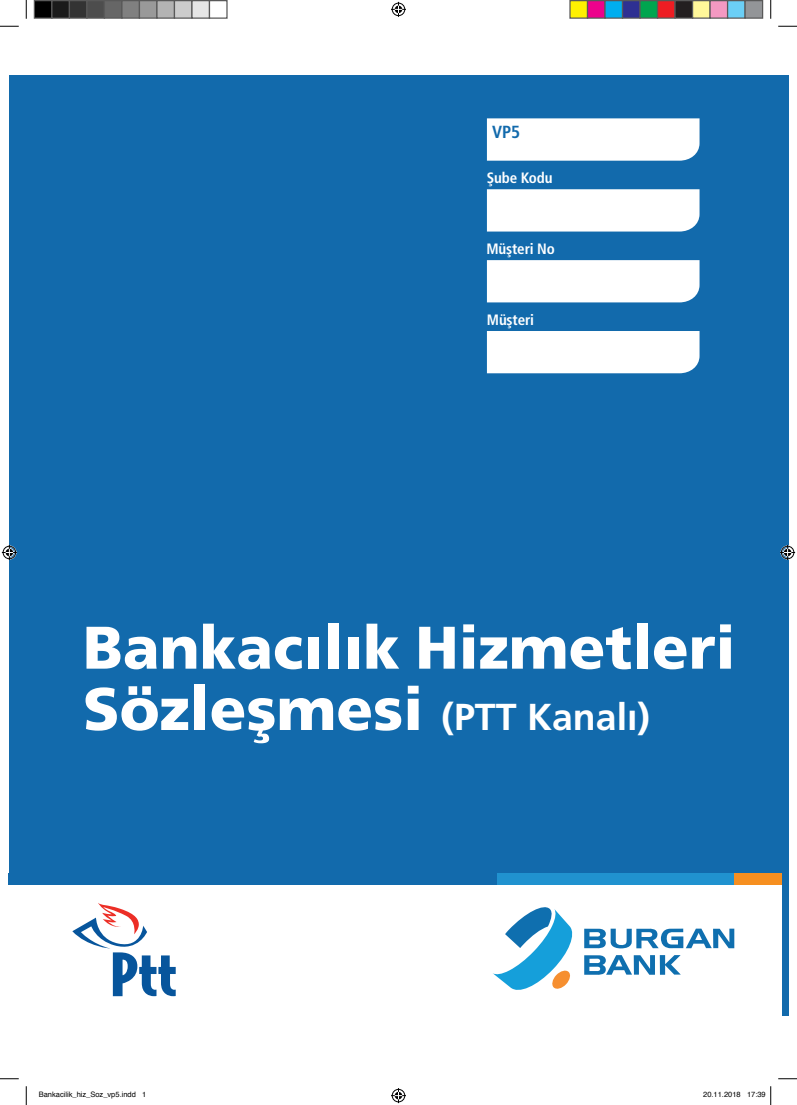
<style>
.page{position:relative;width:797px;height:1105px;background:#fff}
.page>*{position:absolute;margin:0;border:0;box-sizing:border-box;transform-origin:0 0}
.t1{font:900 60px "Frutiger LT Std";color:#fff}
.t2{font:700 37.5px "Frutiger LT Std";color:#fff}
.t3{font:700 condensed 17.5px "Frutiger LT Std";color:#126aac}
.t4{font:700 condensed 15px "Frutiger LT Std";letter-spacing:-.01em;color:#fff}
.t5{font:7.5px "Helvetica";color:#000}
.s1{font-weight:900;font-size:60px}
</style>
<div class="page">
<div style="left:9px;top:75px;width:779px;height:940px;background:#126aac"></div>
<div style="left:487px;top:118px;width:212px;height:43px;background:#fff"></div>
<div style="left:487px;top:189px;width:212px;height:43px;background:#fff"></div>
<div style="left:487px;top:260px;width:212px;height:42px;background:#fff"></div>
<div style="left:487px;top:331px;width:212px;height:42px;background:#fff"></div>
<div style="left:9px;top:884px;width:773px;height:167px;background:#fff"></div>
<div style="left:496px;top:873px;width:241px;height:11px;background:#2092cf"></div>
<div style="left:734px;top:873px;width:48px;height:11px;background:#f68f20"></div>
<svg style="left:493px;top:907px;width:80px;height:83px"></svg>
<svg style="left:584px;top:928px;width:150px;height:47px"></svg>
<svg style="left:72px;top:903px;width:104px;height:93px"></svg>
<svg style="left:0;top:25px;width:19px;height:2px"></svg>
<svg style="left:778px;top:25px;width:19px;height:2px"></svg>
<svg style="left:0;top:1078px;width:19px;height:1px"></svg>
<svg style="left:778px;top:1078px;width:19px;height:1px"></svg>
<svg style="left:25px;top:0;width:2px;height:19px"></svg>
<svg style="left:25px;top:1086px;width:2px;height:19px"></svg>
<svg style="left:770px;top:0;width:1px;height:19px"></svg>
<svg style="left:391px;top:2px;width:15px;height:15px"></svg>
<svg style="left:391px;top:1088px;width:15px;height:15px"></svg>
<svg style="left:2px;top:545px;width:15px;height:15px"></svg>
<svg style="left:780px;top:545px;width:15px;height:15px"></svg>
<div style="left:34px;top:1px;width:18px;height:17px;background:#000"></div>
<div style="left:34px;top:0;width:18px;height:19px;border:1px solid #595959"></div>
<div style="left:52px;top:1px;width:17px;height:17px;background:#1a1a1a"></div>
<div style="left:51px;top:0;width:19px;height:19px;border:1px solid #595959"></div>
<div style="left:69px;top:1px;width:18px;height:17px;background:#333"></div>
<div style="left:69px;top:0;width:19px;height:19px;border:1px solid #595959"></div>
<div style="left:87px;top:1px;width:17px;height:17px;background:#4d4d4d"></div>
<div style="left:86px;top:0;width:19px;height:19px;border:1px solid #595959"></div>
<div style="left:104px;top:1px;width:18px;height:17px;background:#666"></div>
<div style="left:104px;top:0;width:18px;height:19px;border:1px solid #595959"></div>
<div style="left:122px;top:1px;width:17px;height:17px;background:#808080"></div>
<div style="left:121px;top:0;width:19px;height:19px;border:1px solid #595959"></div>
<div style="left:139px;top:1px;width:18px;height:17px;background:#999"></div>
<div style="left:139px;top:0;width:19px;height:19px;border:1px solid #595959"></div>
<div style="left:157px;top:1px;width:17px;height:17px;background:#b3b3b3"></div>
<div style="left:156px;top:0;width:19px;height:19px;border:1px solid #595959"></div>
<div style="left:174px;top:1px;width:18px;height:17px;background:#ccc"></div>
<div style="left:174px;top:0;width:18px;height:19px;border:1px solid #595959"></div>
<div style="left:192px;top:1px;width:17px;height:17px;background:#e6e6e6"></div>
<div style="left:191px;top:0;width:19px;height:19px;border:1px solid #595959"></div>
<div style="left:209px;top:0;width:19px;height:19px;border:1px solid #595959"></div>
<div style="left:570px;top:1px;width:17px;height:17px;background:#fff101"></div>
<div style="left:569px;top:0;width:19px;height:19px;border:1px solid #595959"></div>
<div style="left:587px;top:1px;width:18px;height:17px;background:#ed028c"></div>
<div style="left:587px;top:0;width:18px;height:19px;border:1px solid #595959"></div>
<div style="left:605px;top:1px;width:17px;height:17px;background:#00aeef"></div>
<div style="left:604px;top:0;width:19px;height:19px;border:1px solid #595959"></div>
<div style="left:622px;top:1px;width:18px;height:17px;background:#2e3092"></div>
<div style="left:622px;top:0;width:18px;height:19px;border:1px solid #595959"></div>
<div style="left:640px;top:1px;width:17px;height:17px;background:#00a54f"></div>
<div style="left:639px;top:0;width:19px;height:19px;border:1px solid #595959"></div>
<div style="left:657px;top:1px;width:18px;height:17px;background:#ee1d23"></div>
<div style="left:657px;top:0;width:18px;height:19px;border:1px solid #595959"></div>
<div style="left:675px;top:1px;width:17px;height:17px;background:#231f20"></div>
<div style="left:674px;top:0;width:19px;height:19px;border:1px solid #595959"></div>
<div style="left:692px;top:1px;width:18px;height:17px;background:#fff79a"></div>
<div style="left:692px;top:0;width:18px;height:19px;border:1px solid #595959"></div>
<div style="left:710px;top:1px;width:17px;height:17px;background:#f499c2"></div>
<div style="left:709px;top:0;width:19px;height:19px;border:1px solid #595959"></div>
<div style="left:727px;top:1px;width:18px;height:17px;background:#6bcff6"></div>
<div style="left:727px;top:0;width:18px;height:19px;border:1px solid #595959"></div>
<div style="left:745px;top:1px;width:17px;height:17px;background:#939598"></div>
<div style="left:744px;top:0;width:19px;height:19px;border:1px solid #595959"></div>
<svg style="left:770px;top:1086px;width:1px;height:19px"></svg>
<h3 class="t3" style="left:492px;top:121px;width:30px">VP5</h3>
<h3 class="t4" style="left:487px;top:168px;width:67px">Şube Kodu</h3>
<h3 class="t4" style="left:486px;top:240px;width:70px">Müşteri No</h3>
<h3 class="t4" style="left:487px;top:311px;width:49px">Müşteri</h3>
<h1 class="t1" style="left:83px;top:611px;width:654px">Bankacılık Hizmetleri</h1>
<h2 class="t2" style="left:83px;top:695px;width:568px"><span class="s1">Sözleşmesi</span> (PTT Kanalı)</h2>
<p class="t5" style="left:39px;top:1089px;width:109px">Bankacilik_hiz_Soz_vp5.indd 1</p>
<p class="t5" style="left:703px;top:1089px;width:64px">20.11.2018 17:39</p>
</div>
